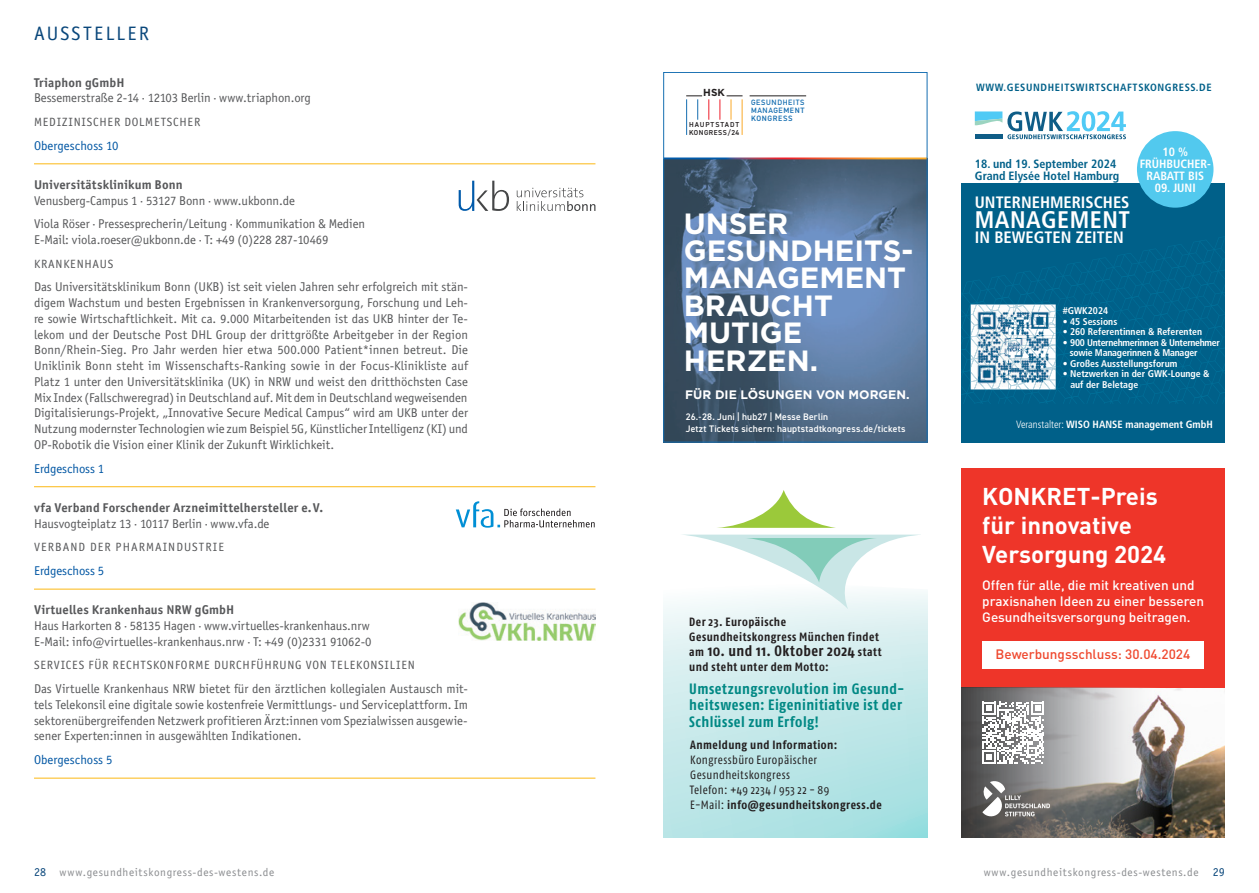
<style>
.page{position:relative;width:1259px;height:893px;background:#fff}
.page>*{position:absolute;margin:0;border:0;box-sizing:border-box;transform-origin:0 0}
.t1{font:700 29.25px/27.5px "Gotham";color:#fff}
.t2{font:700 24px/28.8px "DIN Pro";color:#fff}
.t3{font:700 condensed 24px "Frutiger LT Std";letter-spacing:.02em;color:#fff}
.t4{font:19.5px "Officina Sans ITC";letter-spacing:.11em;color:#0a477b}
.t5{font:700 condensed 16.5px "Frutiger LT Std";color:#fff}
.t6{font:700 condensed 15px/16.5px "Fago OT";letter-spacing:.03em;color:#008884}
.t7{font:700 condensed 15px "Fago OT";letter-spacing:.03em;color:#231f20}
.t8{font:500 13.5px/16.2px "DIN Pro";letter-spacing:-.005em;color:#fff}
.t9{font:500 13.5px "DIN Pro";color:#ef482e}
.t10{font:12.75px/15.8px "Officina Sans ITC";letter-spacing:-.01em;color:#57585a}
.t11{font:12.75px "Officina Sans Bold ITC";letter-spacing:.015em;color:#57585a}
.t12{font:12.75px "Officina Sans ITC";color:#0156a3}
.t13{font:700 12.3px "Gotham";color:#fff}
.t14{font:condensed 12px/15px "Fago OT";letter-spacing:.035em;color:#231f20}
.t15{font:700 condensed 12px/15px "Fago OT";letter-spacing:.04em;color:#231f20}
.t16{font:12px "Officina Sans ITC";letter-spacing:.06em;color:#57585a}
.t17{font:700 condensed 12px/12px "Frutiger LT Std";color:#006089}
.t18{font:700 condensed 12px/12px "Frutiger LT Std";color:#fff;text-align:center}
.t19{font:12px "Officina Sans ITC";letter-spacing:.085em;color:#57585a}
.t20{font:11.25px "Officina Sans ITC";letter-spacing:.05em;color:#8a8c8f}
.t21{font:700 condensed 10.5px "Frutiger LT Std";letter-spacing:.06em;color:#006089}
.t22{font:700 condensed 10.5px "Frutiger LT Std";color:#fff}
.t23{font:700 10.2px "Gotham";color:#231f20}
.t24{font:700 condensed 9.75px/10.5px "Frutiger LT Std";color:#fff}
.t25{font:700 condensed 9.75px/10.5px "Frutiger LT Std";letter-spacing:-.03em;color:#fff}
.t26{font:600 9.45px "DIN2014";letter-spacing:.02em;color:#fff}
.t27{font:600 7.8px "DIN2014";letter-spacing:.08em;color:#156eb1}
.t28{font:7.5px/8.1px "DIN Mittelschrift Std";letter-spacing:.085em;color:#156eb1}
.t29{font:600 7.2px/7.6px "DIN2014";letter-spacing:.08em;color:#231f20}
.s1{font-family:"DIN2014";font-weight:600;font-size:7.8px}
.s2{font-size:12px}
.s3{font-weight:700}
.s4{font-weight:300}
.s5{font-size:12px;color:#0a477b}
</style>
<div class="page">
<hr style="left:34px;top:163px;width:561px;height:1px;background:#fcb814">
<hr style="left:34px;top:486px;width:561px;height:1px;background:#fcb814">
<hr style="left:34px;top:589px;width:561px;height:1px;background:#fcb814">
<hr style="left:34px;top:778px;width:561px;height:1px;background:#fcb814">
<svg style="left:456px;top:501px;width:138px;height:27px"></svg>
<img style="left:459px;top:602px;width:137px;height:38px">
<div style="left:961px;top:183px;width:264px;height:259px;background:#006089"></div>
<svg style="left:975px;top:111px;width:151px;height:28px"></svg>
<div style="left:1137px;top:131px;width:76px;height:77px;background:#52c9ee;border-radius:50%"></div>
<svg style="left:961px;top:241px;width:264px;height:162px"></svg>
<img style="left:1033px;top:380px;width:22px;height:9px">
<svg style="left:663px;top:592px;width:264px;height:245px;background:#c6e9ea"></svg>
<svg style="left:680px;top:535px;width:240px;height:74px"></svg>
<svg style="left:717px;top:490px;width:119px;height:38px"></svg>
<img style="left:665px;top:159px;width:260px;height:281px">
<hr style="left:749px;top:95px;width:57px;height:1px;background:#231f20">
<hr style="left:686px;top:99px;width:1px;height:36px;background:#166eb0">
<hr style="left:741px;top:99px;width:1px;height:36px;background:#faa928">
<svg style="left:708px;top:99px;width:1px;height:21px"></svg>
<svg style="left:686px;top:95px;width:16px;height:25px"></svg>
<svg style="left:719px;top:99px;width:1px;height:21px"></svg>
<svg style="left:726px;top:95px;width:16px;height:25px"></svg>
<div style="left:663px;top:72px;width:264px;height:370px;border:1px solid #156eb1"></div>
<div style="left:961px;top:468px;width:264px;height:369px;background:#ee3529"></div>
<svg style="left:961px;top:688px;width:264px;height:149px;background:#93908c"></svg>
<svg style="left:982px;top:779px;width:68px;height:39px;background:#8c8a89"></svg>
<div style="left:982px;top:641px;width:221px;height:27px;background:#fff"></div>
<svg style="left:982px;top:702px;width:62px;height:62px;background:#c5c5c5"></svg>
<svg style="left:517px;top:188px;width:78px;height:23px"></svg>
<svg style="left:459px;top:181px;width:50px;height:30px"></svg>
<h3 class="t4" style="left:34px;top:20px;width:117px">AUSSTELLER</h3>
<p class="t11" style="left:34px;top:74px;width:92px">Triaphon gGmbH</p>
<p class="t10" style="left:34px;top:90px;width:278px">Bessemerstraße 2-14 · 12103 Berlin · www.triaphon.org</p>
<p class="t16" style="left:34px;top:114px;width:168px">MEDIZINISCHER DOLMETSCHER</p>
<p class="t12" style="left:34px;top:137px;width:86px">Obergeschoss 10</p>
<p class="t11" style="left:34px;top:176px;width:150px">Universitätsklinikum Bonn</p>
<p class="t10" style="left:34px;top:188px;width:332px;line-height:23.7px">Venusberg-Campus 1 · 53127 Bonn · www.ukbonn.de<br>Viola Röser · Pressesprecherin/Leitung · Kommunikation &amp; Medien</p>
<p class="t10" style="left:34px;top:231px;width:296px">E-Mail: viola.roeser@ukbonn.de · T: +49 (0)228 287-10469</p>
<p class="t16" style="left:34px;top:256px;width:81px">KRANKENHAUS</p>
<p class="t10" style="left:34px;top:279px;width:435px;text-align:justify">Das Universitätsklinikum Bonn (UKB) ist seit vielen Jahren sehr erfolgreich mit stän&shy;digem Wachstum und besten Ergebnissen in Krankenversorgung, Forschung und Leh&shy;re sowie Wirtschaftlichkeit. Mit ca. 9.000 Mitarbeitenden ist das UKB hinter der Te&shy;lekom und der Deutsche Post DHL Group der drittgrößte Arbeitgeber in der Region Bonn/Rhein-Sieg. Pro Jahr werden hier etwa 500.000 Patient*innen betreut. Die Uniklinik Bonn steht im Wissenschafts-Ranking sowie in der Focus-Klinikliste auf Platz 1 unter den Universitätsklinika (UK) in NRW und weist den dritthöchsten Case Mix Index (Fallschweregrad) in Deutschland auf. Mit dem in Deutschland wegweisenden Digitalisierungs-Projekt, „Innovative Secure Medical Campus“ wird am UKB unter der Nutzung modernster Technologien wie zum Beispiel 5G, Künstlicher Intelligenz (KI) und OP-Robotik die Vision einer Klinik der Zukunft Wirklichkeit.</p>
<p class="t12" style="left:34px;top:460px;width:72px">Erdgeschoss 1</p>
<p class="t11" style="left:34px;top:499px;width:291px">vfa Verband Forschender Arzneimittelhersteller e.V.</p>
<p class="t10" style="left:34px;top:515px;width:237px">Hausvogteiplatz 13 · 10117 Berlin · www.vfa.de</p>
<p class="t19" style="left:34px;top:539px;width:192px">VERBAND DER PHARMAINDUSTRIE</p>
<p class="t12" style="left:34px;top:562px;width:72px">Erdgeschoss 5</p>
<p class="t11" style="left:34px;top:601px;width:202px">Virtuelles Krankenhaus NRW gGmbH</p>
<p class="t10" style="left:34px;top:617px;width:339px">Haus Harkorten 8 · 58135 Hagen · www.virtuelles-krankenhaus.nrw<br>E-Mail: info@virtuelles-krankenhaus.nrw · T: +49 (0)2331 91062-0</p>
<p class="t16" style="left:34px;top:657px;width:382px">SERVICES FÜR RECHTSKONFORME DURCHFÜHRUNG VON TELEKONSILIEN</p>
<p class="t10" style="left:34px;top:680px;width:435px;text-align:justify">Das Virtuelle Krankenhaus NRW bietet für den ärztlichen kollegialen Austausch mit&shy;tels Telekonsil eine digitale sowie kostenfreie Vermittlungs- und Serviceplattform. Im sektorenübergreifenden Netzwerk profitieren Ärzt:innen vom Spezialwissen ausgewie&shy;sener Experten:innen in ausgewählten Indikationen.</p>
<p class="t12" style="left:34px;top:751px;width:80px">Obergeschoss 5</p>
<p class="t23" style="left:703px;top:86px;width:23px">HSK</p>
<p class="t29" style="left:689px;top:121px;width:52px">HAUPTSTADT<br>KONGRESS/24</p>
<p class="t28" style="left:751px;top:98px;width:55px">GESUNDHEITS<br>MANAGE<span class="s1">MENT</span></p>
<p class="t27" style="left:751px;top:113px;width:43px">KONGRESS</p>
<h1 class="t1" style="left:684px;top:209px;width:231px">UNSER<br>GESUNDHEITS-<br>MANAGEMENT<br>BRAUCHT<br>MUTIGE<br>HERZEN.</h1>
<p class="t13" style="left:685px;top:387px;width:226px">FÜR DIE LÖSUNGEN VON MORGEN.</p>
<p class="t26" style="left:685px;top:423px;width:221px">Jetzt Tickets sichern: hauptstadtkongress.de/tickets</p>
<p class="t26" style="left:685px;top:411px;width:144px">26.-28. Juni | hub27 | Messe Berlin</p>
<p class="t15" style="left:689px;top:614px;width:191px">Der 23. Europäische<br>Gesundheitskongress München findet</p>
<p class="t7" style="left:689px;top:642px;width:194px"><span class="s2">am</span> 10. und 11. Oktober 2024 <span class="s2">statt</span></p>
<p class="t15" style="left:689px;top:659px;width:141px">und steht unter dem Motto:</p>
<p class="t6" style="left:689px;top:680px;width:216px">Umsetzungsrevolution im Gesund&shy;heitswesen: Eigeninitiative ist der<br>Schlüssel zum Erfolg!</p>
<p class="t15" style="left:690px;top:737px;width:149px">Anmeldung und Information:</p>
<p class="t14" style="left:690px;top:752px;width:193px">Kongressbüro Europäischer<br>Gesundheitskongress<br>Telefon: +49 2234 / 953 22 - 89<br>E-Mail: <span class="s3">info@gesundheitskongress.de</span></p>
<p class="t21" style="left:976px;top:81px;width:237px">WWW.GESUNDHEITSWIRTSCHAFTSKONGRESS.DE</p>
<p class="t17" style="left:975px;top:158px;width:146px">18. und 19. September 2024<br>Grand Elysée Hotel Hamburg</p>
<p class="t5" style="left:975px;top:193px;width:156px">UNTERNEHMERISCHES</p>
<h2 class="t3" style="left:975px;top:205px;width:156px">MANAGEMENT</h2>
<p class="t5" style="left:975px;top:227px;width:150px">IN BEWEGTEN ZEITEN</p>
<p class="t18" style="left:1139px;top:146px;width:73px">10 %<br>FRÜHBUCHER-<br>RABATT BIS</p>
<p class="t18" style="left:1154px;top:182px;width:42px">09. JUNI</p>
<p class="t24" style="left:1062px;top:305px;width:47px">#GWK2024</p>
<p class="t24" style="left:1062px;top:316px;width:56px">• 45 Sessions</p>
<p class="t24" style="left:1062px;top:326px;width:141px">• 260 Referentinnen &amp; Referenten</p>
<p class="t25" style="left:1069px;top:337px;width:152px;text-indent:-7px">• 900 Unternehmerinnen &amp; Unternehmer sowie Managerinnen &amp; Manager</p>
<p class="t24" style="left:1062px;top:358px;width:116px">• Großes Ausstellungsforum</p>
<p class="t24" style="left:1070px;top:368px;width:141px;text-indent:-8px">• Netzwerken in der GWK-Lounge &amp; auf der Beletage</p>
<p class="t22" style="left:1016px;top:418px;width:198px"><span class="s4">Veranstalter:</span> WISO HANSE management GmbH</p>
<h2 class="t2" style="left:982px;top:481px;width:185px">KONKRET-Preis für innovative<br>Versorgung 2024</h2>
<p class="t8" style="left:982px;top:576px;width:223px">Offen für alle, die mit kreativen und praxisnahen Ideen zu einer besseren<br>Gesundheitsversorgung beitragen.</p>
<p class="t9" style="left:995px;top:645px;width:196px">Bewerbungsschluss: 30.04.2024</p>
<p class="t20" style="left:34px;top:864px;width:242px"><span class="s5">28</span> www.gesundheitskongress-des-westens.de</p>
<p class="t20" style="left:983px;top:864px;width:243px">www.gesundheitskongress-des-westens.de <span class="s5">29</span></p>
</div>
